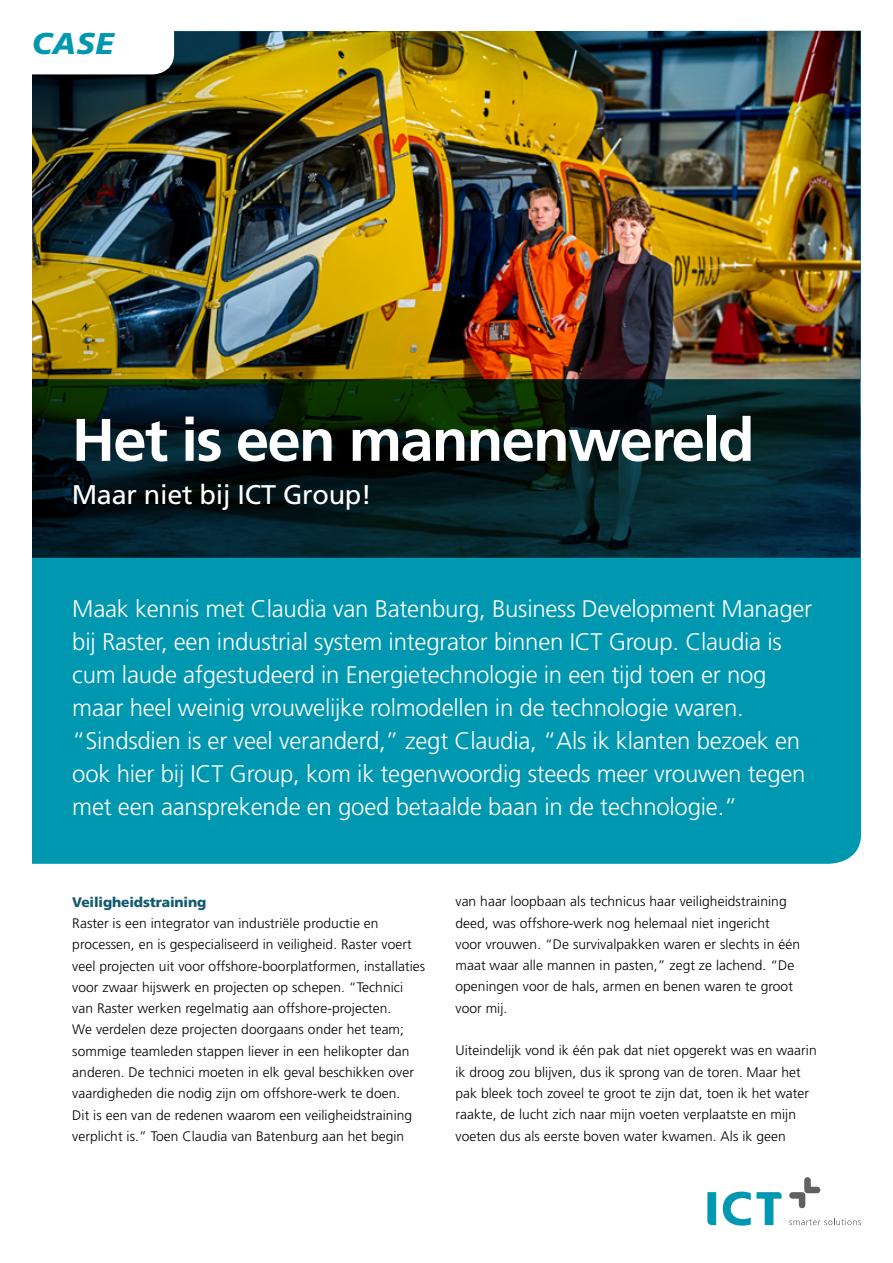
<style>
.page{position:relative;width:893px;height:1263px;background:#fff}
.page>*{position:absolute;margin:0;border:0;box-sizing:border-box;transform-origin:0 0}
.t1{font:700 60px "Frutiger LT Std";letter-spacing:-.03em;color:#fff}
.t2{font:italic 900 30px "Frutiger LT Std";color:#0097b1}
.t3{font:27px "Frutiger LT Std";letter-spacing:-.01em;color:#fff}
.t4{font:300 24px/33px "Frutiger LT Std";letter-spacing:-.01em;color:#fff}
.t5{font:300 13.8px/21.3px "Frutiger LT Std";letter-spacing:.005em;color:#000}
.t6{font:900 13.8px "Frutiger LT Std";letter-spacing:-.01em;color:#10596e}
</style>
<div class="page">
<img style="left:32px;top:31px;width:828px;height:348px">
<svg style="left:32px;top:379px;width:828px;height:179px;background:#051f20"></svg>
<svg style="left:32px;top:31px;width:142px;height:43px"></svg>
<svg style="left:789px;top:1177px;width:31px;height:31px"></svg>
<svg style="left:723px;top:1191px;width:28px;height:34px"></svg>
<svg style="left:707px;top:1192px;width:9px;height:33px"></svg>
<svg style="left:757px;top:1192px;width:25px;height:33px"></svg>
<svg style="left:789px;top:1218px;width:72px;height:7px"></svg>
<div style="left:32px;top:558px;width:828px;height:306px;background:#0097b1"></div>
<h2 class="t2" style="left:32px;top:25px;width:83px">CASE</h2>
<h1 class="t1" style="left:72px;top:405px;width:684px">Het is een mannenwereld</h1>
<h3 class="t3" style="left:72px;top:479px;width:301px">Maar niet bij ICT Group!</h3>
<p class="t4" style="left:72px;top:593px;width:741px">Maak kennis met Claudia van Batenburg, Business Development Manager bij Raster, een industrial system integrator binnen ICT Group. Claudia is cum laude afgestudeerd in Energietechnologie in een tijd toen er nog maar heel weinig vrouwelijke rolmodellen in de technologie waren. “Sindsdien is er veel veranderd,” zegt Claudia, “Als ik klanten bezoek en ook hier bij ICT Group, kom ik tegenwoordig steeds meer vrouwen tegen met een aansprekende en goed betaalde baan in de technologie.”</p>
<p class="t6" style="left:72px;top:893px;width:136px">Veiligheidstraining</p>
<p class="t5" style="left:72px;top:913px;width:355px">Raster is een integrator van industriële productie en processen, en is gespecialiseerd in veiligheid. Raster voert veel projecten uit voor offshore-boorplatformen, installaties voor zwaar hijswerk en projecten op schepen. “Technici van Raster werken regelmatig aan offshore-projecten.<br>We verdelen deze projecten doorgaans onder het team; sommige teamleden stappen liever in een helikopter dan anderen. De technici moeten in elk geval beschikken over vaardigheden die nodig zijn om offshore-werk te doen.<br>Dit is een van de redenen waarom een veiligheidstraining verplicht is.” Toen Claudia van Batenburg aan het begin</p>
<p class="t5" style="left:455px;top:891px;width:346px">van haar loopbaan als technicus haar veiligheidstraining deed, was offshore-werk nog helemaal niet ingericht<br>voor vrouwen. “De survivalpakken waren er slechts in één maat waar alle mannen in pasten,” zegt ze lachend. “De openingen voor de hals, armen en benen waren te groot voor mij.</p>
<p class="t5" style="left:455px;top:1040px;width:363px">Uiteindelijk vond ik één pak dat niet opgerekt was en waarin ik droog zou blijven, dus ik sprong van de toren. Maar het pak bleek toch zoveel te groot te zijn dat, toen ik het water raakte, de lucht zich naar mijn voeten verplaatste en mijn voeten dus als eerste boven water kwamen. Als ik geen</p>
</div>
